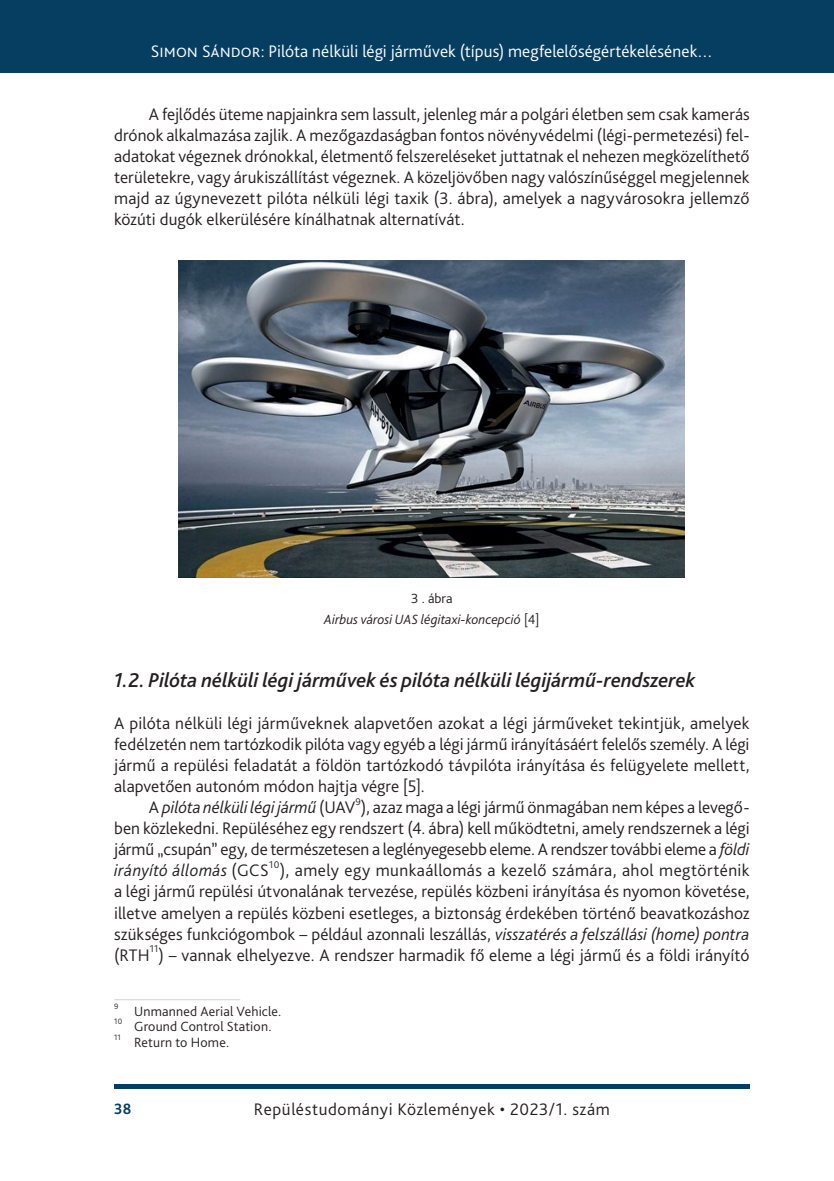
<style>
.page{position:relative;width:834px;height:1181px;background:#fff}
.page>*{position:absolute;margin:0;border:0;box-sizing:border-box;transform-origin:0 0}
._1_1_1__Head_italic{font:italic 500 21px "Bliss Pro";letter-spacing:-.005em;color:#231f20}
._1__Body{font:300 17.5px/21px "Bliss Pro";color:#231f20;text-align:justify}
._2__Body_1st_paragraph{font:300 17.5px/21px "Bliss Pro";letter-spacing:.005em;color:#231f20;text-align:justify}
.t1{font:300 17.5px "Bliss Pro";letter-spacing:.005em;color:#fff}
.t2{font:700 15.75px "Bliss Pro";color:#063e62;scale:.95 1}
.Footnote_text{font:300 14px "Bliss Pro";letter-spacing:.005em;color:#231f20}
.Ábra_címe{font:italic 300 14px "Bliss Pro";color:#231f20}
.Ábra_címe-2{font:300 14px "Bliss Pro";color:#231f20}
._1__Body-2{font:300 10.15px "Bliss Pro";color:#231f20}
.Footnote_text-2{font:300 8.22px "Bliss Pro";color:#231f20}
.s1{font-style:normal}
.s2{font-style:italic}
</style>
<div class="page">
<div style="left:0;top:0;width:833px;height:73px;background:#063e62"></div>
<hr style="left:833px;top:0;width:1px;height:73px;background:#063e62">
<div style="left:114px;top:1084px;width:635px;height:5px;background:#063e62"></div>
<img style="left:179px;top:260px;width:505px;height:317px">
<hr style="left:114px;top:999px;width:126px;height:1px;background:#d1d2d4">
<p class="t1" style="left:151px;top:41px;width:563px">Simon Sándor: Pilóta nélküli légi járművek (típus) megfelelőségértékelésének…</p>
<p class="_1__Body" style="left:114px;top:103px;width:637px;text-indent:35px">A fejlődés üteme napjainkra sem lassult, jelenleg már a polgári életben sem csak kamerás drónok alkalmazása zajlik. A mezőgazdaságban fontos növényvédelmi (légi-permetezési) fel&shy;adatokat végeznek drónokkal, életmentő felszereléseket juttatnak el nehezen megközelíthető területekre, vagy árukiszállítást végeznek. A közeljövőben nagy valószínűséggel megjelennek majd az úgynevezett pilóta nélküli légi taxik (3. ábra), amelyek a nagyvárosokra jellemző közúti dugók elkerülésére kínálhatnak alternatívát.</p>
<p class="Ábra_címe-2" style="left:411px;top:590px;width:43px">3 . ábra</p>
<p class="Ábra_címe" style="left:324px;top:611px;width:217px">Airbus városi UAS légitaxi-koncepció <span class="s1">[4]</span></p>
<p class="_1_1_1__Head_italic" style="left:114px;top:667px;width:582px">1.2. Pilóta nélküli légi járművek és pilóta nélküli légijármű-rendszerek</p>
<p class="_2__Body_1st_paragraph" style="left:114px;top:712px;width:636px">A pilóta nélküli légi járműveknek alapvetően azokat a légi járműveket tekintjük, amelyek fedélzetén nem tartózkodik pilóta vagy egyéb a légi jármű irányításáért felelős személy. A légi jármű a repülési feladatát a földön tartózkodó távpilóta irányítása és felügyelete mellett, alapvetően autonóm módon hajtja végre [5].</p>
<p class="_1__Body" style="left:149px;top:796px;width:602px">A <span class="s2">pilóta nélküli légi jármű</span> (UAV ), azaz maga a légi jármű önmagában nem képes a levegő-</p>
<p class="_1__Body-2" style="left:355px;top:795px;width:7px">9</p>
<p class="_1__Body" style="left:114px;top:817px;width:637px">ben közlekedni. Repüléséhez egy rendszert (4. ábra) kell működtetni, amely rendszernek a légi jármű „csupán” egy, de természetesen a leglényegesebb eleme. A rendszer további eleme a <span class="s2">földi irányító állomás</span> (GCS</p>
<p class="_1__Body-2" style="left:269px;top:858px;width:12px">10</p>
<p class="_1__Body" style="left:114px;top:859px;width:637px;text-indent:165px">), amely egy munkaállomás a kezelő számára, ahol megtörténik a légi jármű repülési útvonalának tervezése, repülés közbeni irányítása és nyomon követése, illetve amelyen a repülés közbeni esetleges, a biztonság érdekében történő beavatkozáshoz szükséges funkciógombok – például azonnali leszállás, <span class="s2">visszatérés a felszállási (home) pontra </span>(RTH</p>
<p class="_1__Body-2" style="left:150px;top:942px;width:10px">11</p>
<p class="_1__Body" style="left:158px;top:943px;width:592px">) – vannak elhelyezve. A rendszer harmadik fő eleme a légi jármű és a földi irányító</p>
<p class="Footnote_text-2" style="left:114px;top:1000px;width:6px">9</p>
<p class="Footnote_text" style="left:134px;top:1002px;width:149px">Unmanned Aerial Vehicle.</p>
<p class="Footnote_text-2" style="left:114px;top:1016px;width:10px">10</p>
<p class="Footnote_text" style="left:134px;top:1018px;width:139px">Ground Control Station.</p>
<p class="Footnote_text-2" style="left:114px;top:1032px;width:8px">11</p>
<p class="Footnote_text" style="left:134px;top:1033px;width:97px">Return to Home.</p>
<p class="t2" style="left:114px;top:1099px;width:20px">38</p>
<p class="_1__Body" style="left:254px;top:1098px;width:357px">Repüléstudományi Közlemények • 2023/1. szám</p>
</div>
